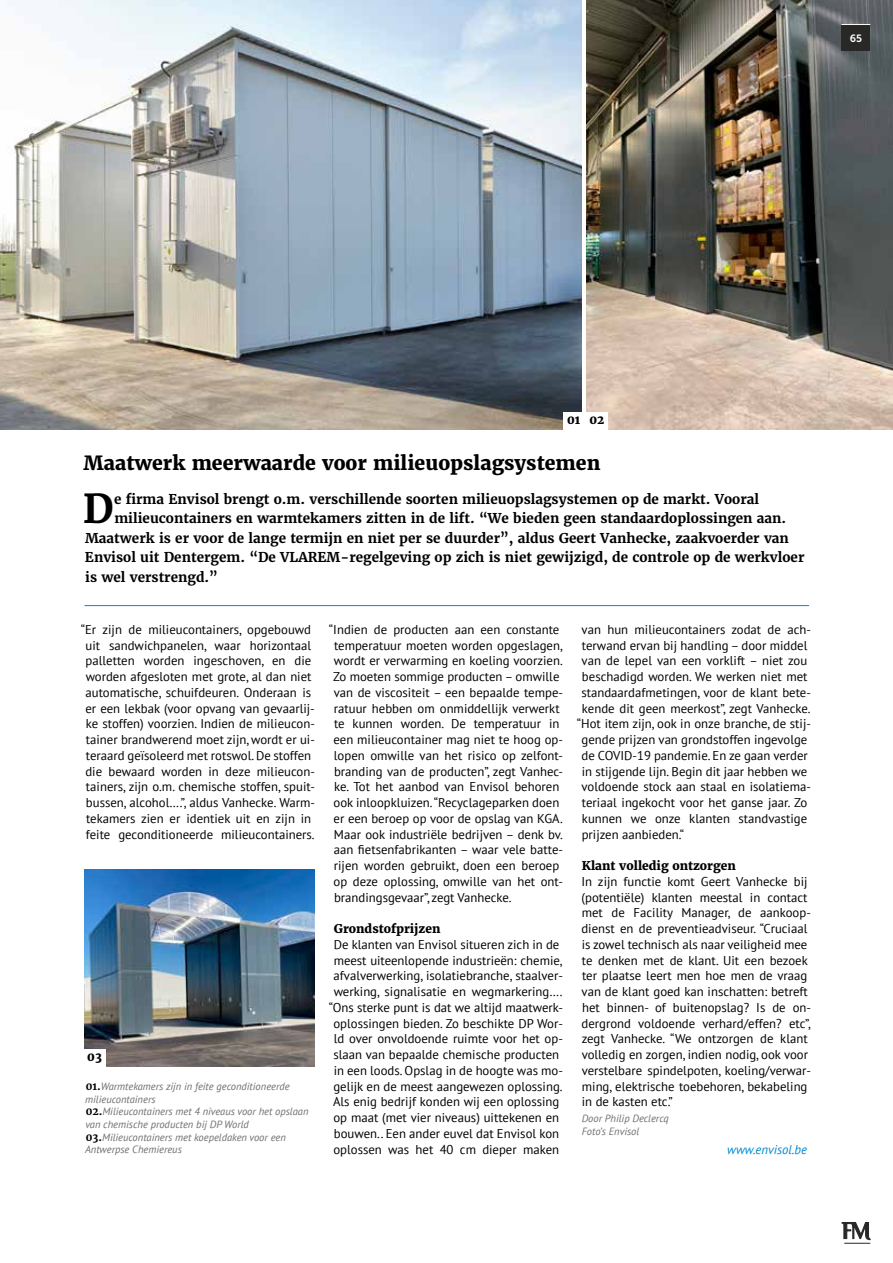
<style>
.page{position:relative;width:893px;height:1263px;background:#fff}
.page>*{position:absolute;margin:0;border:0;box-sizing:border-box;transform-origin:0 0}
.t1{font:700 39.75px "Merriweather";color:#000}
.t2{font:800 19.5px "Merriweather";color:#000}
.t3{font:700 13.5px "Merriweather";color:#000}
.t4{font:12.75px/15.8px "PT Sans";color:#000;text-align:center}
.t5{font:italic 12.75px "PT Sans";color:#008bd2}
.t6{font:800 12px "Merriweather";color:#000}
.t7{font:italic 10.5px/12.6px "PT Sans";color:#706f6f}
.t8{font:10.5px "Museo Sans 700";color:#fff}
.s1{font-family:"Merriweather";font-weight:700;font-style:normal;color:#000}
</style>
<div class="page">
<hr style="left:85px;top:605px;width:724px;height:1px;background:#008bd2">
<img style="left:0;top:0;width:581px;height:429px">
<img style="left:587px;top:0;width:306px;height:429px">
<img style="left:85px;top:869px;width:229px;height:198px">
<svg style="left:842px;top:1222px;width:28px;height:22px"></svg>
<div style="left:563px;top:412px;width:21px;height:19px;background:#fff"></div>
<div style="left:586px;top:412px;width:22px;height:19px;background:#fff"></div>
<div style="left:84px;top:1049px;width:21px;height:19px;background:#fff"></div>
<div style="left:841px;top:25px;width:29px;height:25px;background:#282827"></div>
<svg style="left:841px;top:24px;width:29px;height:1px"></svg>
<p class="t8" style="left:850px;top:32px;width:14px">65</p>
<p class="t6" style="left:567px;top:412px;width:39px">01 02</p>
<h2 class="t2" style="left:84px;top:450px;width:518px">Maatwerk meerwaarde voor milieuopslagsystemen</h2>
<h1 class="t1" style="left:83px;top:483px;width:32px">D</h1>
<p class="t3" style="left:114px;top:490px;width:647px">e firma Envisol brengt o.m. verschillende soorten milieuopslagsystemen op de markt. Vooral</p>
<p class="t3" style="left:114px;top:510px;width:673px">milieucontainers en warmtekamers zitten in de lift. “We bieden geen standaardoplossingen aan.</p>
<p class="t3" style="left:85px;top:529px;width:705px">Maatwerk is er voor de lange termijn en niet per se duurder”, aldus Geert Vanhecke, zaakvoerder van</p>
<p class="t3" style="left:85px;top:549px;width:721px">Envisol uit Dentergem. “De VLAREM-regelgeving op zich is niet gewijzigd, de controle op de werkvloer</p>
<p class="t3" style="left:85px;top:568px;width:134px">is wel verstrengd.”</p>
<p class="t4" style="left:81px;top:621px;width:236px">“Er zijn de milieucontainers, opgebouwd uit sandwichpanelen, waar horizontaal palletten worden ingeschoven, en die worden afgesloten met grote, al dan niet automatische, schuifdeuren. Onderaan is er een lekbak (voor opvang van gevaarlij&shy;ke stoffen) voorzien. Indien de milieucon&shy;tainer brandwerend moet zijn, wordt er ui&shy;teraard geïsoleerd met rotswol.De stoffen die bewaard worden in deze milieucon&shy;tainers, zijn o.m. chemische stoffen, spuit&shy;bussen, alcohol….”, aldus Vanhecke. Warm&shy;tekamers zien er identiek uit en zijn in feite geconditioneerde milieucontainers.</p>
<p class="t4" style="left:333px;top:621px;width:231px;text-align:left;text-indent:-4px">“Indien de producten aan een constante temperatuur moeten worden opgeslagen, wordt er verwarming en koeling voorzien.<br>Zo moeten sommige producten – omwille van de viscositeit – een bepaalde tempe&shy;ratuur hebben om onmiddellijk verwerkt te kunnen worden. De temperatuur in een milieucontainer mag niet te hoog op&shy;lopen omwille van het risico op zelfont&shy;branding van de producten”, zegt Vanhec&shy;ke. Tot het aanbod van Envisol behoren ook inloopkluizen.“Recyclageparken doen er een beroep op voor de opslag van KGA.<br>Maar ook industriële bedrijven – denk bv. aan fietsenfabrikanten – waar vele batte&shy;rijen worden gebruikt, doen een beroep op deze oplossing, omwille van het ont&shy;brandingsgevaar”, zegt Vanhecke.</p>
<p class="t6" style="left:334px;top:921px;width:108px">Grondstofprijzen</p>
<p class="t4" style="left:329px;top:936px;width:236px">De klanten van Envisol situeren zich in de meest uiteenlopende industrieën: chemie, afvalverwerking, isolatiebranche, staalver&shy;werking, signalisatie en wegmarkering…. “Ons sterke punt is dat we altijd maatwerk&shy;oplossingen bieden. Zo beschikte DP Wor&shy;ld over onvoldoende ruimte voor het op&shy;slaan van bepaalde chemische producten in een loods. Opslag in de hoogte was mo&shy;gelijk en de meest aangewezen oplossing.<br>Als enig bedrijf konden wij een oplossing op maat (met vier niveaus) uittekenen en bouwen.. Een ander euvel dat Envisol kon oplossen was het 40 cm dieper maken</p>
<p class="t6" style="left:87px;top:1049px;width:16px">03</p>
<p class="t7" style="left:85px;top:1080px;width:225px"><span class="s1">01.</span>Warmtekamers zijn in feite geconditioneerde milieucontainers<br><span class="s1">02.</span>Milieucontainers met 4 niveaus voor het opslaan van chemische producten bij DP World <span class="s1">03.</span>Milieucontainers met koepeldaken voor een Antwerpse Chemiereus</p>
<p class="t4" style="left:582px;top:621px;width:231px">van hun milieucontainers zodat de ach-</p>
<p class="t4" style="left:582px;top:637px;width:227px">terwand ervan bij handling – door middel</p>
<p class="t4" style="left:582px;top:653px;width:227px">van de lepel van een vorklift – niet zou</p>
<p class="t4" style="left:582px;top:668px;width:227px">beschadigd worden. We werken niet met</p>
<p class="t4" style="left:581px;top:684px;width:231px">standaardafmetingen, voor de klant bete-</p>
<p class="t4" style="left:582px;top:700px;width:230px">kende dit geen meerkost”, zegt Vanhecke.</p>
<p class="t4" style="left:577px;top:716px;width:236px">“Hot item zijn, ook in onze branche, de stij-</p>
<p class="t4" style="left:581px;top:731px;width:227px">gende prijzen van grondstoffen ingevolge</p>
<p class="t4" style="left:581px;top:747px;width:228px">de COVID-19 pandemie. En ze gaan verder</p>
<p class="t4" style="left:582px;top:763px;width:227px">in stijgende lijn. Begin dit jaar hebben we</p>
<p class="t4" style="left:581px;top:779px;width:231px">voldoende stock aan staal en isolatiema-</p>
<p class="t4" style="left:582px;top:794px;width:227px">teriaal ingekocht voor het ganse jaar. Zo</p>
<p class="t4" style="left:582px;top:810px;width:227px">kunnen we onze klanten standvastige</p>
<p class="t4" style="left:582px;top:826px;width:104px">prijzen aanbieden.“</p>
<p class="t6" style="left:582px;top:858px;width:155px">Klant volledig ontzorgen</p>
<p class="t4" style="left:581px;top:873px;width:231px;text-align:left">In zijn functie komt Geert Vanhecke bij (potentiële) klanten meestal in contact met de Facility Manager, de aankoop&shy;dienst en de preventieadviseur. “Cruciaal is zowel technisch als naar veiligheid mee te denken met de klant. Uit een bezoek ter plaatse leert men hoe men de vraag van de klant goed kan inschatten: betreft het binnen- of buitenopslag? Is de on&shy;dergrond voldoende verhard/effen? etc”, zegt Vanhecke. “We ontzorgen de klant volledig en zorgen, indien nodig, ook voor verstelbare spindelpoten, koeling/verwar&shy;ming, elektrische toebehoren, bekabeling in de kasten etc.”</p>
<p class="t7" style="left:582px;top:1112px;width:89px">Door Philip Declercq<br>Foto’s Envisol</p>
<p class="t5" style="left:727px;top:1141px;width:81px">www.envisol.be</p>
</div>
